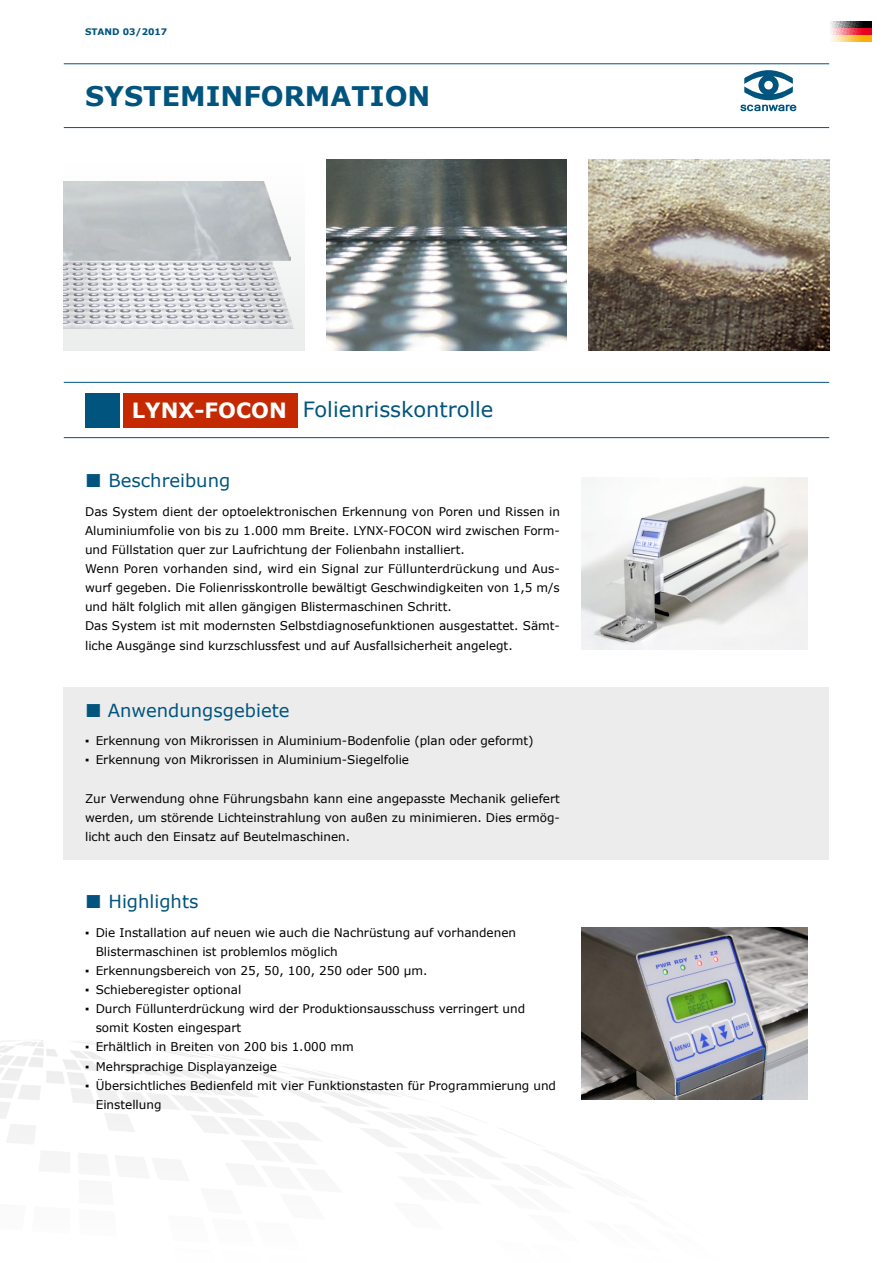
<style>
.page{position:relative;width:893px;height:1263px;background:#fff}
.page>*{position:absolute;margin:0;border:0;box-sizing:border-box;transform-origin:0 0}
.t1{font:700 27px "Verdana";color:#00547d}
.t2{font:21px "Verdana";color:#00547d}
.t3{font:18px "Verdana";color:#00547d}
.t4{font:12px/19.2px "Verdana";color:#000}
.t5{font:700 9px "Verdana";color:#00547d}
.s1{font-weight:700;color:#fff}
</style>
<div class="page">
<svg style="left:0;top:1040px;width:723px;height:106px"></svg>
<svg style="left:830px;top:35px;width:42px;height:7px"></svg>
<svg style="left:830px;top:28px;width:42px;height:7px"></svg>
<svg style="left:830px;top:21px;width:42px;height:7px"></svg>
<hr style="left:64px;top:127px;width:765px;height:1px;background:#00547d">
<hr style="left:64px;top:63px;width:765px;height:1px;background:#00547d">
<svg style="left:740px;top:70px;width:56px;height:41px"></svg>
<div style="left:123px;top:393px;width:175px;height:34px;background:#c42902"></div>
<div style="left:85px;top:393px;width:34px;height:34px;background:#00547d"></div>
<div style="left:64px;top:688px;width:765px;height:172px;background:#ececec"></div>
<img style="left:581px;top:477px;width:227px;height:172px">
<hr style="left:64px;top:382px;width:765px;height:1px;background:#00547d">
<hr style="left:64px;top:437px;width:765px;height:1px;background:#00547d">
<div style="left:64px;top:159px;width:241px;height:192px;background:#f5f6f6"></div>
<img style="left:326px;top:159px;width:241px;height:192px">
<img style="left:64px;top:256px;width:229px;height:73px">
<img style="left:64px;top:182px;width:226px;height:79px">
<img style="left:588px;top:159px;width:241px;height:192px">
<img style="left:581px;top:927px;width:227px;height:172px">
<p class="t5" style="left:85px;top:26px;width:84px">STAND 03/2017</p>
<h1 class="t1" style="left:85px;top:77px;width:347px">SYSTEMINFORMATION</h1>
<h2 class="t2" style="left:132px;top:395px;width:363px"><span class="s1">LYNX-FOCON</span> Folienrisskontrolle</h2>
<h3 class="t3" style="left:108px;top:468px;width:123px">Beschreibung</h3>
<p class="t4" style="left:85px;top:501px;width:476px">Das System dient der optoelektronischen Erkennung von Poren und Rissen in Aluminiumfolie von bis zu 1.000 mm Breite. LYNX-FOCON wird zwischen Form&shy;und Füllstation quer zur Laufrichtung der Folienbahn installiert.<br>Wenn Poren vorhanden sind, wird ein Signal zur Füllunterdrückung und Aus&shy;wurf gegeben. Die Folienrisskontrolle bewältigt Geschwindigkeiten von 1,5 m/s und hält folglich mit allen gängigen Blistermaschinen Schritt.<br>Das System ist mit modernsten Selbstdiagnosefunktionen ausgestattet. Sämt&shy;liche Ausgänge sind kurzschlussfest und auf Ausfallsicherheit angelegt.</p>
<h3 class="t3" style="left:108px;top:698px;width:183px">Anwendungsgebiete</h3>
<p class="t4" style="left:85px;top:731px;width:450px">▪ Erkennung von Mikrorissen in Aluminium-Bodenfolie (plan oder geformt)</p>
<p class="t4" style="left:85px;top:750px;width:326px">▪ Erkennung von Mikrorissen in Aluminium-Siegelfolie</p>
<p class="t4" style="left:85px;top:788px;width:476px;text-align:justify">Zur Verwendung ohne Führungsbahn kann eine angepasste Mechanik geliefert werden, um störende Lichteinstrahlung von außen zu minimieren. Dies ermög&shy;licht auch den Einsatz auf Beutelmaschinen.</p>
<h3 class="t3" style="left:108px;top:889px;width:91px">Highlights</h3>
<p class="t4" style="left:96px;top:922px;width:422px;text-indent:-11px">▪ Die Installation auf neuen wie auch die Nachrüstung auf vorhandenen<br>Blistermaschinen ist problemlos möglich</p>
<p class="t4" style="left:85px;top:961px;width:344px">▪ Erkennungsbereich von 25, 50, 100, 250 oder 500 μm.</p>
<p class="t4" style="left:85px;top:980px;width:158px">▪ Schieberegister optional</p>
<p class="t4" style="left:96px;top:999px;width:431px;text-indent:-11px">▪ Durch Füllunterdrückung wird der Produktionsausschuss verringert und somit Kosten eingespart</p>
<p class="t4" style="left:85px;top:1037px;width:270px">▪ Erhältlich in Breiten von 200 bis 1.000 mm</p>
<p class="t4" style="left:85px;top:1056px;width:193px">▪ Mehrsprachige Displayanzeige</p>
<p class="t4" style="left:96px;top:1075px;width:462px;text-indent:-11px">▪ Übersichtliches Bedienfeld mit vier Funktionstasten für Programmierung und<br>Einstellung</p>
</div>
